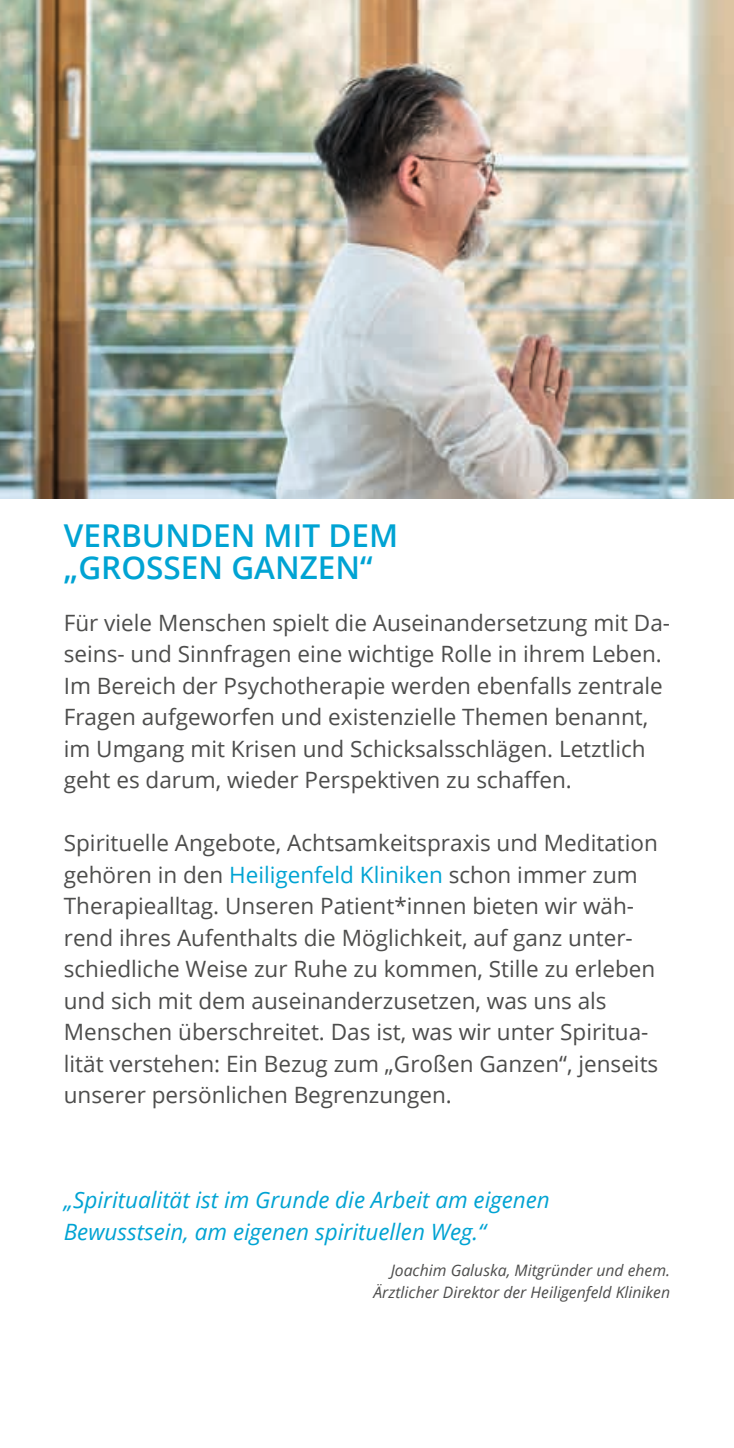
<style>
.page{position:relative;width:734px;height:1448px;background:#fff}
.page>*{position:absolute;margin:0;border:0;box-sizing:border-box;transform-origin:0 0}
.t1{font:600 31.5px/31.5px "Open Sans";color:#00a3d3}
.t2{font:22.5px/31.5px "Open Sans";color:#4d4d4c}
.t3{font:italic 22.5px/31.5px "Open Sans";color:#00a3d3}
.t4{font:italic 15.75px/22.5px "Open Sans";color:#4d4d4c;text-align:right}
.s1{color:#00a3d3}
</style>
<div class="page">
<img style="left:0;top:0;width:733px;height:498px">
<h1 class="t1" style="left:64px;top:519px;width:336px">VERBUNDEN MIT DEM „GROSSEN GANZEN“</h1>
<p class="t2" style="left:64px;top:606px;width:607px">Für viele Menschen spielt die Auseinandersetzung mit Da&shy;seins- und Sinnfragen eine wichtige Rolle in ihrem Leben.<br>Im Bereich der Psychotherapie werden ebenfalls zentrale Fragen aufgeworfen und existenzielle Themen benannt, im Umgang mit Krisen und Schicksalsschlägen. Letztlich geht es darum, wieder Perspektiven zu schaffen.</p>
<p class="t2" style="left:64px;top:827px;width:596px">Spirituelle Angebote, Achtsamkeitspraxis und Meditation gehören in den <span class="s1">Heiligenfeld Kliniken</span> schon immer zum Therapiealltag. Unseren Patient*innen bieten wir wäh&shy;rend ihres Aufenthalts die Möglichkeit, auf ganz unter&shy;schiedliche Weise zur Ruhe zu kommen, Stille zu erleben und sich mit dem auseinanderzusetzen, was uns als Menschen überschreitet. Das ist, was wir unter Spiritua&shy;lität verstehen: Ein Bezug zum „Großen Ganzen“, jenseits unserer persönlichen Begrenzungen.</p>
<p class="t3" style="left:64px;top:1183px;width:487px">„Spiritualität ist im Grunde die Arbeit am eigenen<br>Bewusstsein, am eigenen spirituellen Weg.“</p>
<p class="t4" style="left:373px;top:1258px;width:298px">Joachim Galuska, Mitgründer und ehem.<br>Ärztlicher Direktor der Heiligenfeld Kliniken</p>
</div>
